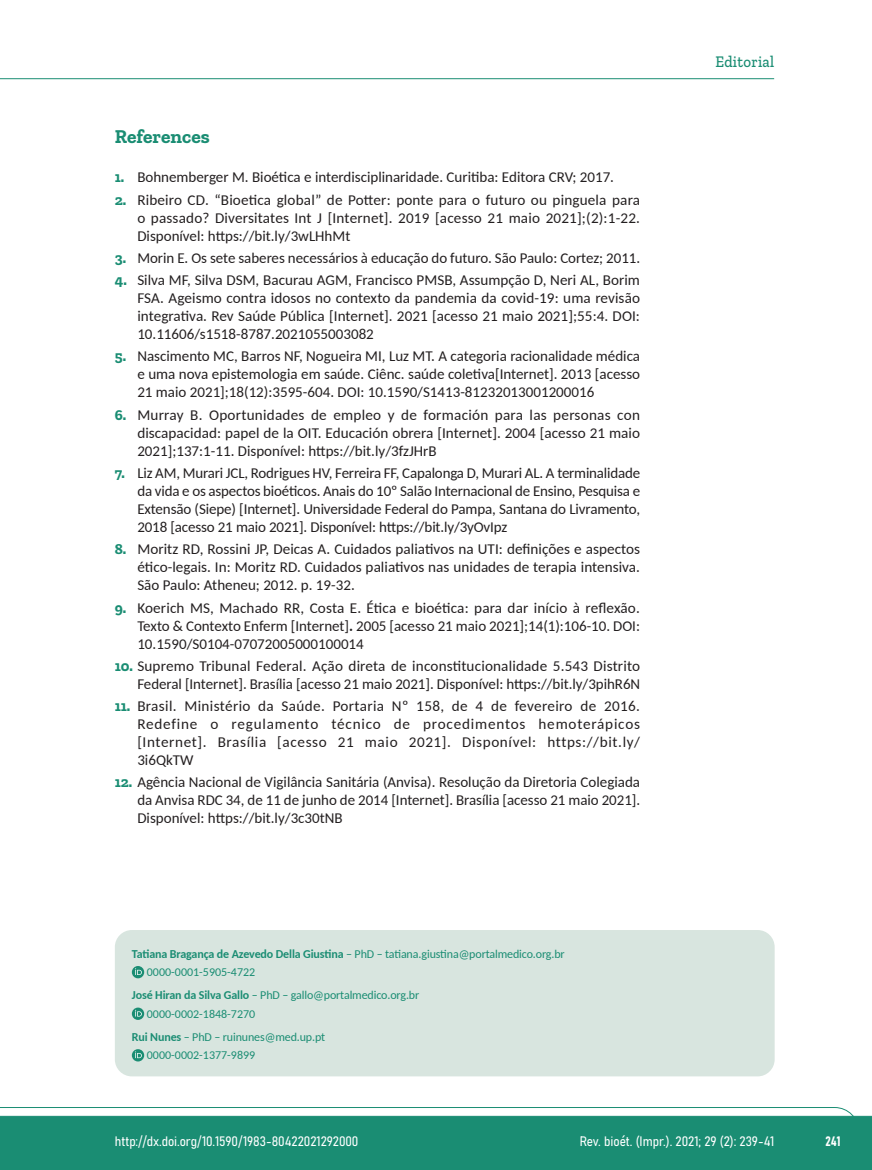
<style>
.page{position:relative;width:872px;height:1170px;background:#fff}
.page>*{position:absolute;margin:0;border:0;box-sizing:border-box;transform-origin:0 0}
.t1{font:700 19.5px "Zilla Slab";color:#1a8d73}
.t2{font:500 16.5px "Zilla Slab";letter-spacing:.02em;color:#1a8d73;scale:.9 1}
.t3{font:15px/18px "Carlito";color:#231f20;text-align:justify}
.t4{font:13.5px "Bahnschrift";color:#fff}
.t5{font:12px/18.6px "Carlito";letter-spacing:-.01em;color:#1a8d73}
.s1{font-family:"Zilla Slab";font-weight:700;color:#1a8d73}
.s2{font-weight:700}
</style>
<div class="page">
<svg style="left:0;top:1107px;width:859px;height:62px;background:#379b84"></svg>
<hr style="left:0;top:78px;width:774px;height:1px;background:#1a8d73">
<div style="left:115px;top:929px;width:659px;height:147px;background:#d8e5df;border-radius:17px"></div>
<svg style="left:132px;top:965px;width:12px;height:13px"></svg>
<svg style="left:135px;top:968px;width:7px;height:6px"></svg>
<svg style="left:132px;top:1007px;width:12px;height:12px"></svg>
<svg style="left:135px;top:1009px;width:7px;height:7px"></svg>
<svg style="left:132px;top:1049px;width:12px;height:12px"></svg>
<svg style="left:135px;top:1051px;width:7px;height:7px"></svg>
<h1 class="t1" style="left:115px;top:125px;width:96px">References</h1>
<p class="t3" style="left:115px;top:167px;width:501px"><span class="s1">1.</span> Bohnemberger M. Bioética e interdisciplinaridade. Curitiba: Editora CRV; 2017.</p>
<p class="t3" style="left:137px;top:190px;width:504px;text-indent:-22px"><span class="s1">2.</span> Ribeiro CD. “Bioetica global” de Potter: ponte para o futuro ou pinguela para o passado? Diversitates Int J [Internet]. 2019 [acesso 21 maio 2021];(2):1-22.<br>Disponível: https://bit.ly/3wLHhMt</p>
<p class="t3" style="left:115px;top:248px;width:527px"><span class="s1">3.</span> Morin E. Os sete saberes necessários à educação do futuro. São Paulo: Cortez; 2011.</p>
<p class="t3" style="left:137px;top:270px;width:504px;text-indent:-22px"><span class="s1">4.</span> Silva MF, Silva DSM, Bacurau AGM, Francisco PMSB, Assumpção D, Neri AL, Borim FSA. Ageismo contra idosos no contexto da pandemia da covid-19: uma revisão integrativa. Rev Saúde Pública [Internet]. 2021 [acesso 21 maio 2021];55:4. DOI:<br>10.11606/s1518-8787.2021055003082</p>
<p class="t3" style="left:137px;top:346px;width:504px;text-indent:-22px"><span class="s1">5.</span> Nascimento MC, Barros NF, Nogueira MI, Luz MT. A categoria racionalidade médica e uma nova epistemologia em saúde. Ciênc. saúde coletiva[Internet]. 2013 [acesso 21 maio 2021];18(12):3595-604. DOI: 10.1590/S1413-81232013001200016</p>
<p class="t3" style="left:137px;top:405px;width:504px;text-indent:-22px"><span class="s1">6.</span> Murray B. Oportunidades de empleo y de formación para las personas con discapacidad: papel de la OIT. Educación obrera [Internet]. 2004 [acesso 21 maio 2021];137:1-11. Disponível: https://bit.ly/3fzJHrB</p>
<p class="t3" style="left:137px;top:463px;width:504px;text-indent:-22px"><span class="s1">7.</span> Liz AM, Murari JCL, Rodrigues HV, Ferreira FF, Capalonga D, Murari AL. A terminalidade da vida e os aspectos bioéticos. Anais do 10º Salão Internacional de Ensino, Pesquisa e Extensão (Siepe) [Internet]. Universidade Federal do Pampa, Santana do Livramento, 2018 [acesso 21 maio 2021]. Disponível: https://bit.ly/3yOvIpz</p>
<p class="t3" style="left:137px;top:539px;width:504px;text-indent:-22px"><span class="s1">8.</span> Moritz RD, Rossini JP, Deicas A. Cuidados paliativos na UTI: definições e aspectos ético-legais. In: Moritz RD. Cuidados paliativos nas unidades de terapia intensiva.<br>São Paulo: Atheneu; 2012. p. 19-32.</p>
<p class="t3" style="left:137px;top:598px;width:504px;text-indent:-22px"><span class="s1">9.</span> Koerich MS, Machado RR, Costa E. Ética e bioética: para dar início à reflexão.<br>Texto &amp; Contexto Enferm [Internet]<span class="s2">.</span> 2005 [acesso 21 maio 2021];14(1):106-10. DOI:<br>10.1590/S0104-07072005000100014</p>
<p class="t3" style="left:115px;top:656px;width:527px;text-align:right"><span class="s1">10.</span> Supremo Tribunal Federal. Ação direta de inconstitucionalidade 5.543 Distrito<br>Federal [Internet]. Brasília [acesso 21 maio 2021]. Disponível: https://bit.ly/3pihR6N</p>
<p class="t3" style="left:137px;top:696px;width:504px;text-indent:-22px"><span class="s1">11.</span> Brasil. Ministério da Saúde. Portaria Nº 158, de 4 de fevereiro de 2016.<br>Redefine o regulamento técnico de procedimentos hemoterápicos [Internet]. Brasília [acesso 21 maio 2021]. Disponível: https://bit.ly/ 3i6QkTW</p>
<p class="t3" style="left:137px;top:772px;width:504px;text-indent:-22px"><span class="s1">12.</span> Agência Nacional de Vigilância Sanitária (Anvisa). Resolução da Diretoria Colegiada da Anvisa RDC 34, de 11 de junho de 2014 [Internet]. Brasília [acesso 21 maio 2021].<br>Disponível: https://bit.ly/3c30tNB</p>
<p class="t5" style="left:147px;top:943px;width:419px;text-indent:-15px"><span class="s2">Tatiana Bragança de Azevedo Della Giustina</span> – PhD – tatiana.giustina@portalmedico.org.br<br>0000-0001-5905-4722</p>
<p class="t5" style="left:147px;top:985px;width:274px;text-indent:-15px"><span class="s2">José Hiran da Silva Gallo</span> – PhD – gallo@portalmedico.org.br<br>0000-0002-1848-7270</p>
<p class="t5" style="left:147px;top:1026px;width:180px;text-indent:-15px"><span class="s2">Rui Nunes</span> – PhD – ruinunes@med.up.pt<br>0000-0002-1377-9899</p>
<p class="t2" style="left:715px;top:53px;width:67px">Editorial</p>
<p class="t4" style="left:115px;top:1131px;width:245px">http://dx.doi.org/10.1590/1983-80422021292000</p>
<p class="t4" style="left:580px;top:1131px;width:196px">Rev. bioét. (Impr.). 2021; 29 (2): 239-41</p>
<p class="t4" style="left:825px;top:1130px;width:16px">241</p>
</div>
